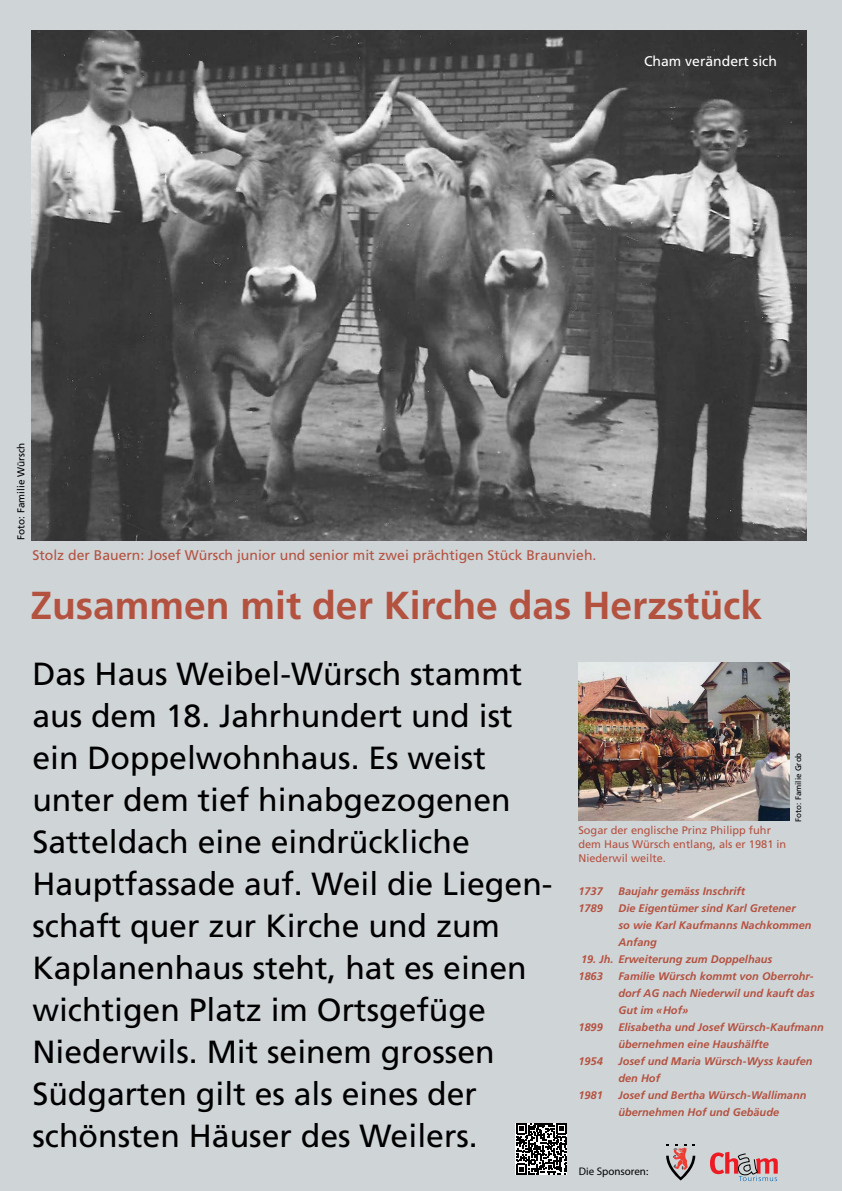
<style>
.page{position:relative;width:842px;height:1191px;background:#cfd4d7}
.page>*{position:absolute;margin:0;border:0;box-sizing:border-box;transform-origin:0 0}
.t1{font:700 39px "Frutiger";color:#b45240}
.t2{font:32px/42px "Frutiger";color:#000}
.t3{font:14px "Frutiger";color:#b45240}
.t4{font:14px "Frutiger";color:#fff}
.t5{font:italic 700 11px/17px "Frutiger";color:#b45240}
.t6{font:11px/14px "Frutiger";color:#b45240}
.t7{font:11px "Myriad Pro";color:#000}
.t8{font:10px "Frutiger";color:#000}
.t9{font:8px "Frutiger";color:#000}
</style>
<div class="page">
<img style="left:32px;top:30px;width:774px;height:510px">
<img style="left:578px;top:662px;width:211px;height:159px">
<svg style="left:666px;top:1144px;width:29px;height:36px"></svg>
<svg style="left:710px;top:1151px;width:68px;height:30px"></svg>
<svg style="left:516px;top:1123px;width:51px;height:51px;background:#5f5f5f"></svg>
<p class="t4" style="left:644px;top:52px;width:135px">Cham verändert sich</p>
<p class="t8" style="left:15px;top:540px;width:99px;rotate:-90deg">Foto: Familie Würsch</p>
<p class="t3" style="left:32px;top:546px;width:565px">Stolz der Bauern: Josef Würsch junior und senior mit zwei prächtigen Stück Braunvieh.</p>
<h1 class="t1" style="left:30px;top:583px;width:733px">Zusammen mit der Kirche das Herzstück</h1>
<p class="t2" style="left:32px;top:653px;width:522px">Das Haus Weibel-Würsch stammt aus dem 18. Jahrhundert und ist ein Doppelwohnhaus. Es weist unter dem tief hinabgezogenen<br>Satteldach eine eindrückliche<br>Hauptfassade auf. Weil die Liegen&shy;schaft quer zur Kirche und zum<br>Kaplanenhaus steht, hat es einen wichtigen Platz im Ortsgefüge<br>Niederwils. Mit seinem grossen<br>Südgarten gilt es als eines der schönsten Häuser des Weilers.</p>
<p class="t9" style="left:794px;top:821px;width:70px;rotate:-90deg">Foto: Familie Grob</p>
<p class="t6" style="left:578px;top:823px;width:209px">Sogar der englische Prinz Philipp fuhr dem Haus Würsch entlang, als er 1981 in<br>Niederwil weilte.</p>
<p class="t5" style="left:578px;top:882px;width:26px">1737</p>
<p class="t5" style="left:618px;top:882px;width:128px">Baujahr gemäss Inschrift</p>
<p class="t5" style="left:578px;top:899px;width:26px">1789</p>
<p class="t5" style="left:618px;top:899px;width:195px">Die Eigentümer sind Karl Gretener<br>so wie Karl Kaufmanns Nachkommen<br>Anfang</p>
<p class="t5" style="left:578px;top:950px;width:196px">19. Jh. Erweiterung zum Doppelhaus<br>1863</p>
<p class="t5" style="left:618px;top:967px;width:198px;text-align:justify">Familie Würsch kommt von Oberrohr&shy;dorf AG nach Niederwil und kauft das Gut im «Hof»</p>
<p class="t5" style="left:578px;top:1018px;width:26px">1899</p>
<p class="t5" style="left:618px;top:1018px;width:207px">Elisabetha und Josef Würsch-Kaufmann übernehmen eine Haushälfte</p>
<p class="t5" style="left:578px;top:1052px;width:26px">1954</p>
<p class="t5" style="left:618px;top:1052px;width:196px">Josef und Maria Würsch-Wyss kaufen den Hof</p>
<p class="t5" style="left:578px;top:1086px;width:26px">1981</p>
<p class="t5" style="left:618px;top:1086px;width:190px">Josef und Bertha Würsch-Wallimann übernehmen Hof und Gebäude</p>
<p class="t7" style="left:579px;top:1164px;width:71px">Die Sponsoren:</p>
</div>
